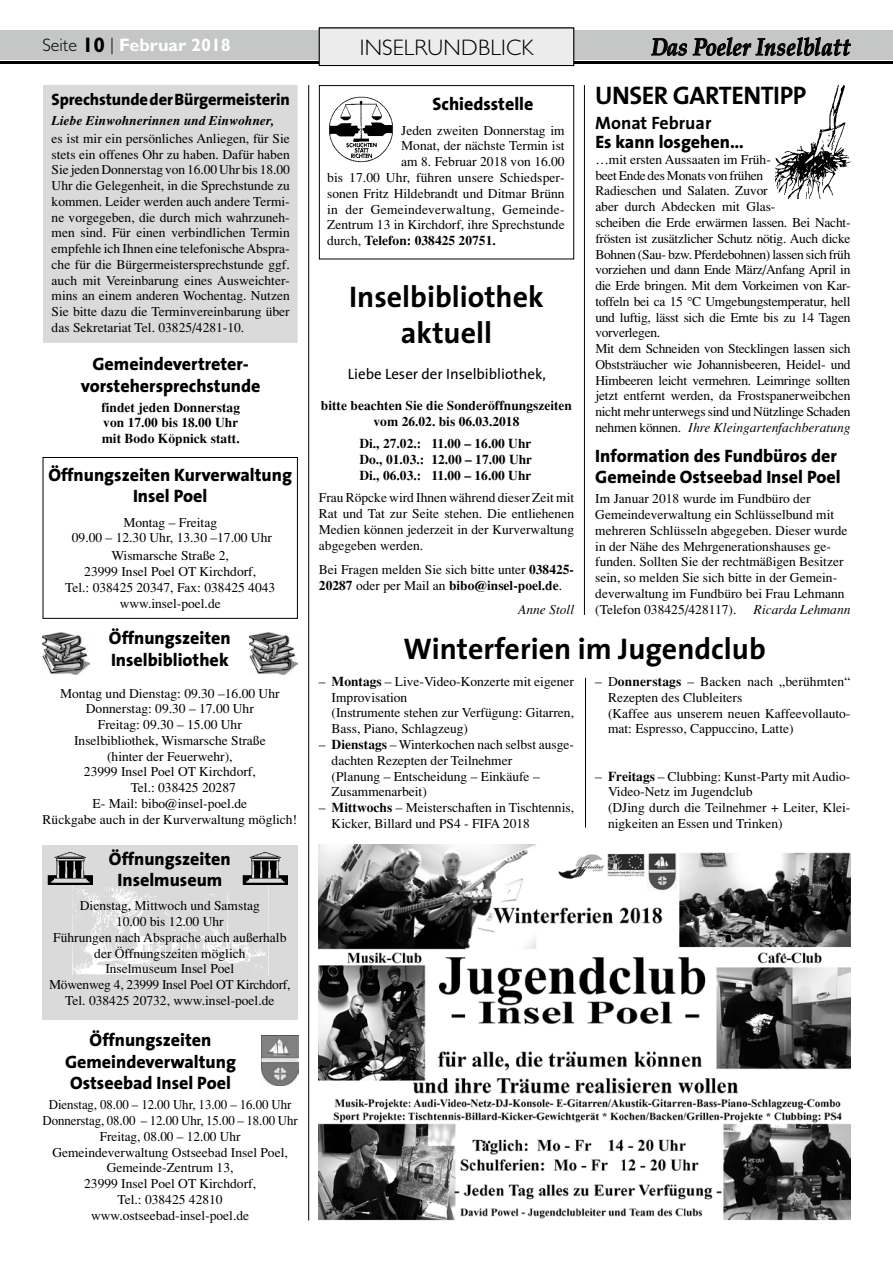
<style>
.page{position:relative;width:893px;height:1263px;background:#fff}
.page>*{position:absolute;margin:0;border:0;box-sizing:border-box;transform-origin:0 0}
.t1{font:700 30px/36px "The Sans";color:#000;text-align:center}
.t2{font:700 25.5px "The Sans";color:#000}
.t3{font:italic 700 24.15px "Palatino";letter-spacing:.005em;color:#000;scale:.87 1}
.t4{font:300 22.5px "Gill Sans";letter-spacing:.005em;color:#000}
.t5{font:800 18px/21.6px "The Sans";color:#000;text-align:center}
.t6{font:700 18px "Gill Sans";color:#fff}
.t7{font:700 18px "The Sans";color:#000}
.t8{font:800 16.5px "The Sans";letter-spacing:-.005em;color:#000}
.t9{font:15px "The Sans";color:#000}
.t10{font:13.5px/15.8px "Times";color:#000}
.t11{font:13.5px/15.8px "Times";letter-spacing:-.02em;color:#000}
.t12{font:13.5px/15.8px "Times";color:#000;text-align:center;scale:.95 1}
.t13{font:700 13.5px/15.8px "Times";color:#000}
.t14{font:italic 700 13.5px "Times";color:#000}
.t15{font:italic 13.5px "Times";color:#000}
.s1{font-weight:300;color:#000}
.s2{font-size:21px;color:#000}
.s3{font-style:italic}
.s4{font-weight:700}
</style>
<div class="page">
<div style="left:0;top:30px;width:893px;height:30px;background:#c5c6c6"></div>
<svg style="left:651px;top:38px;width:36px;height:18px"></svg>
<svg style="left:693px;top:37px;width:158px;height:20px"></svg>
<hr style="left:0;top:61px;width:893px;height:3px;background:#000">
<div style="left:319px;top:28px;width:255px;height:38px;background:#ececed"></div>
<div style="left:319px;top:28px;width:255px;height:38px;border:1px solid #000"></div>
<hr style="left:308px;top:85px;width:1px;height:1135px;background:#000">
<img style="left:261px;top:1035px;width:37px;height:50px">
<img style="left:42px;top:633px;width:48px;height:41px">
<img style="left:250px;top:633px;width:47px;height:41px">
<img style="left:328px;top:96px;width:66px;height:67px">
<div style="left:319px;top:85px;width:255px;height:174px;border:1px solid #000"></div>
<div style="left:43px;top:85px;width:254px;height:258px;background:#dadada"></div>
<div style="left:43px;top:457px;width:255px;height:162px;border:1px solid #000"></div>
<div style="left:43px;top:845px;width:255px;height:174px;background:#dadada"></div>
<img style="left:72px;top:885px;width:197px;height:90px">
<img style="left:47px;top:852px;width:45px;height:32px">
<img style="left:243px;top:852px;width:45px;height:32px">
<img style="left:319px;top:844px;width:531px;height:377px">
<hr style="left:585px;top:678px;width:1px;height:149px;background:#000">
<img style="left:775px;top:85px;width:75px;height:113px">
<hr style="left:584px;top:85px;width:1px;height:530px;background:#000">
<h3 class="t6" style="left:43px;top:34px;width:190px"><span class="s1">SEITE</span> <span class="s2">10</span> <span class="s1">|</span> Februar 2018</h3>
<h3 class="t3" style="left:651px;top:28px;width:230px">Das Poeler Inselblatt</h3>
<h3 class="t4" style="left:360px;top:35px;width:175px">INSELRUN DBLICK</h3>
<p class="t8" style="left:52px;top:86px;width:240px">Sprechstunde der Bürgermeisterin</p>
<p class="t14" style="left:52px;top:113px;width:224px">Liebe Einwohnerinnen und Einwohner,</p>
<p class="t10" style="left:52px;top:130px;width:240px;text-align:justify">es ist mir ein persönliches Anliegen, für Sie stets ein offenes Ohr zu haben. Dafür haben Sie jeden Donnerstag von 16.00 Uhr bis 18.00<br>Uhr die Gelegenheit, in die Sprechstunde zu kommen. Leider werden auch andere Termi&shy;ne vorgegeben, die durch mich wahrzuneh&shy;men sind. Für einen verbindlichen Termin empfehle ich Ihnen eine telefonische Abspra&shy;che für die Bürgermeistersprechstunde ggf. auch mit Vereinbarung eines Ausweichter&shy;mins an einem anderen Wochentag. Nutzen Sie bitte dazu die Terminvereinbarung über das Sekretariat Tel. 03825/4281-10.</p>
<h3 class="t5" style="left:81px;top:353px;width:181px">Gemeindevertreter&shy;vorstehersprechstunde</h3>
<p class="t13" style="left:101px;top:399px;width:140px">findet jeden Donnerstag von 17.00 bis 18.00 Uhr mit Bodo Köpnick statt.</p>
<h3 class="t5" style="left:48px;top:463px;width:245px">Öffnungszeiten Kurverwaltung<br>Insel Poel</h3>
<p class="t10" style="left:72px;top:514px;width:202px;text-align:center">Montag – Freitag<br>09.00 – 12.30 Uhr, 13.30 –17.00 Uhr</p>
<p class="t10" style="left:65px;top:548px;width:212px;text-align:center">Wismarsche Straße 2,<br>23999 Insel Poel OT Kirchdorf,<br>Tel.: 038425 20347, Fax: 038425 4043 www.insel-poel.de</p>
<h3 class="t5" style="left:109px;top:627px;width:123px;text-align:left">Öffnungszeiten<br>Inselbibliothek</h3>
<p class="t10" style="left:60px;top:685px;width:221px">Montag und Dienstag: 09.30 –16.00 Uhr</p>
<p class="t10" style="left:86px;top:701px;width:169px">Donnerstag: 09.30 – 17.00 Uhr</p>
<p class="t10" style="left:98px;top:717px;width:145px">Freitag: 09.30 – 15.00 Uhr</p>
<p class="t10" style="left:74px;top:732px;width:193px">Inselbibliothek, Wismarsche Straße</p>
<p class="t10" style="left:107px;top:748px;width:127px">(hinter der Feuerwehr),</p>
<p class="t10" style="left:84px;top:764px;width:173px">23999 Insel Poel OT Kirchdorf,</p>
<p class="t10" style="left:131px;top:780px;width:107px">Tel.: 038425 20287</p>
<p class="t10" style="left:93px;top:795px;width:156px">E- Mail: bibo@insel-poel.de</p>
<p class="t10" style="left:43px;top:811px;width:256px">Rückgabe auch in der Kurverwaltung möglich!</p>
<h3 class="t5" style="left:109px;top:847px;width:123px">Öffnungszeiten<br>Inselmuseum</h3>
<p class="t10" style="left:49px;top:898px;width:243px;text-align:center">Dienstag, Mittwoch und Samstag<br>10.00 bis 12.00 Uhr<br>Führungen nach Absprache auch außerhalb der Öffnungszeiten möglich<br>Inselmuseum Insel Poel<br>Möwenweg 4, 23999 Insel Poel OT Kirchdorf,<br>Tel. 038425 20732, www.insel-poel.de</p>
<h3 class="t5" style="left:65px;top:1029px;width:172px">Öffnungszeiten<br>Gemeindeverwaltung<br>Ostseebad Insel Poel</h3>
<p class="t12" style="left:43px;top:1097px;width:270px">Dienstag, 08.00 – 12.00 Uhr, 13.00 – 16.00 Uhr Donnerstag, 08.00 – 12.00 Uhr, 15.00 – 18.00 Uhr Freitag, 08.00 – 12.00 Uhr Gemeindeverwaltung Ostseebad Insel Poel, Gemeinde-Zentrum 13,<br>23999 Insel Poel OT Kirchdorf,<br>Tel.: 038425 42810 www.ostseebad-insel-poel.de</p>
<h2 class="t2" style="left:595px;top:74px;width:15px">Unse</h2>
<h2 class="t2" style="left:654px;top:74px;width:80px">r Gartent</h2>
<h2 class="t2" style="left:773px;top:74px;width:20px">ipp</h2>
<h3 class="t7" style="left:595px;top:108px;width:118px">Monat Februar</h3>
<h3 class="t5" style="left:595px;top:131px;width:150px">Es kann losgehen…</h3>
<p class="t11" style="left:595px;top:152px;width:257px">…mit ersten Aussaaten im Früh-<br>beet Ende des Monats von frühen<br>Radieschen und Salaten. Zuvor<br>aber durch Abdecken mit Glas-<br>scheiben die Erde erwärmen lassen. Bei Nacht&shy;frösten ist zusätzlicher Schutz nötig. Auch dicke Bohnen (Sau- bzw. Pferdebohnen) lassen sich früh vorziehen und dann Ende März/Anfang April in die Erde bringen. Mit dem Vorkeimen von Kar&shy;toffeln bei ca 15 °C Umgebungstemperatur, hell und luftig, lässt sich die Ernte bis zu 14 Tagen vorverlegen.<br>Mit dem Schneiden von Stecklingen lassen sich Obststräucher wie Johannisbeeren, Heidel- und Himbeeren leicht vermehren. Leimringe sollten jetzt entfernt werden, da Frostspanerweibchen nicht mehr unterwegs sind und Nützlinge Schaden nehmen können. <span class="s3">Ihre Kleingartenfachberatung</span></p>
<h3 class="t5" style="left:432px;top:93px;width:103px">Schiedsstelle</h3>
<p class="t10" style="left:401px;top:122px;width:165px;text-align:justify">Jeden zweiten Donnerstag im Monat, der nächste Termin ist am 8. Februar 2018 von 16.00</p>
<p class="t10" style="left:327px;top:170px;width:239px;text-align:justify">bis 17.00 Uhr, führen unsere Schiedsper&shy;sonen Fritz Hildebrandt und Ditmar Brünn in der Gemeindeverwaltung, Gemeinde-Zentrum 13 in Kirchdorf, ihre Sprechstunde durch, <span class="s4">Telefon: 038425 20751.</span></p>
<h1 class="t1" style="left:349px;top:278px;width:196px">Inselbibliothek aktuell</h1>
<p class="t9" style="left:348px;top:361px;width:199px">Liebe Leser der Inselbibliothek,</p>
<p class="t13" style="left:321px;top:397px;width:253px;text-align:center">bitte beachten Sie die Sonderöffnungszeiten vom 26.02. bis 06.03.2018</p>
<p class="t13" style="left:359px;top:436px;width:174px;text-align:justify">Di., 27.02.: 11.00 – 16.00 Uhr Do., 01.03.: 12.00 – 17.00 Uhr Di., 06.03.: 11.00 – 16.00 Uhr</p>
<p class="t10" style="left:319px;top:490px;width:257px;text-align:justify">Frau Röpcke wird Ihnen während dieser Zeit mit Rat und Tat zur Seite stehen. Die entliehenen Medien können jederzeit in der Kurverwaltung abgegeben werden.</p>
<p class="t10" style="left:319px;top:561px;width:257px">Bei Fragen melden Sie sich bitte unter <span class="s4">038425-<br>20287</span> oder per Mail an <span class="s4">bibo@insel-poel.de</span>.</p>
<p class="t15" style="left:518px;top:601px;width:57px">Anne Stoll</p>
<h3 class="t5" style="left:595px;top:444px;width:247px;text-align:left">Information des Fundbüros der<br>Gemeinde Ostseebad Insel Poel</h3>
<p class="t10" style="left:595px;top:491px;width:254px">Im Januar 2018 wurde im Fundbüro der Gemeindeverwaltung ein Schlüsselbund mit mehreren Schlüsseln abgegeben. Dieser wurde in der Nähe des Mehrgenerationshauses ge&shy;funden. Sollten Sie der rechtmäßigen Besitzer sein, so melden Sie sich bitte in der Gemein&shy;deverwaltung im Fundbüro bei Frau Lehmann (Telefon 038425/428117).</p>
<p class="t15" style="left:754px;top:601px;width:98px">Ricarda Lehmann</p>
<h1 class="t1" style="left:404px;top:630px;width:364px">Winterferien im Jugendclub</h1>
<p class="t10" style="left:332px;top:673px;width:244px;text-indent:-13px">– <span class="s4">Montags</span> – Live-Video-Konzerte mit eigener Improvisation<br>(Instrumente stehen zur Verfügung: Gitarren, Bass, Piano, Schlagzeug)</p>
<p class="t10" style="left:332px;top:736px;width:244px;text-indent:-13px">– <span class="s4">Dienstags</span> – Winterkochen nach selbst ausge&shy;dachten Rezepten der Teilnehmer<br>(Planung – Entscheidung – Einkäufe – Zusammenarbeit)</p>
<p class="t10" style="left:332px;top:800px;width:244px;text-indent:-13px">– <span class="s4">Mittwochs</span> – Meisterschaften in Tischtennis,<br>Kicker, Billard und PS4 - FIFA 2018</p>
<p class="t10" style="left:608px;top:674px;width:244px;text-indent:-13px">– D<span class="s4">onnerstags</span> – Backen nach „berühmten“ Rezepten des Clubleiters<br>(Kaffee aus unserem neuen Kaffeevollauto&shy;mat: Espresso, Cappuccino, Latte)</p>
<p class="t10" style="left:608px;top:768px;width:244px;text-indent:-13px">– <span class="s4">Freitags</span> – Clubbing: Kunst-Party mit Audio-Video-Netz im Jugendclub<br>(DJing durch die Teilnehmer + Leiter, Klei&shy;nigkeiten an Essen und Trinken)</p>
</div>
